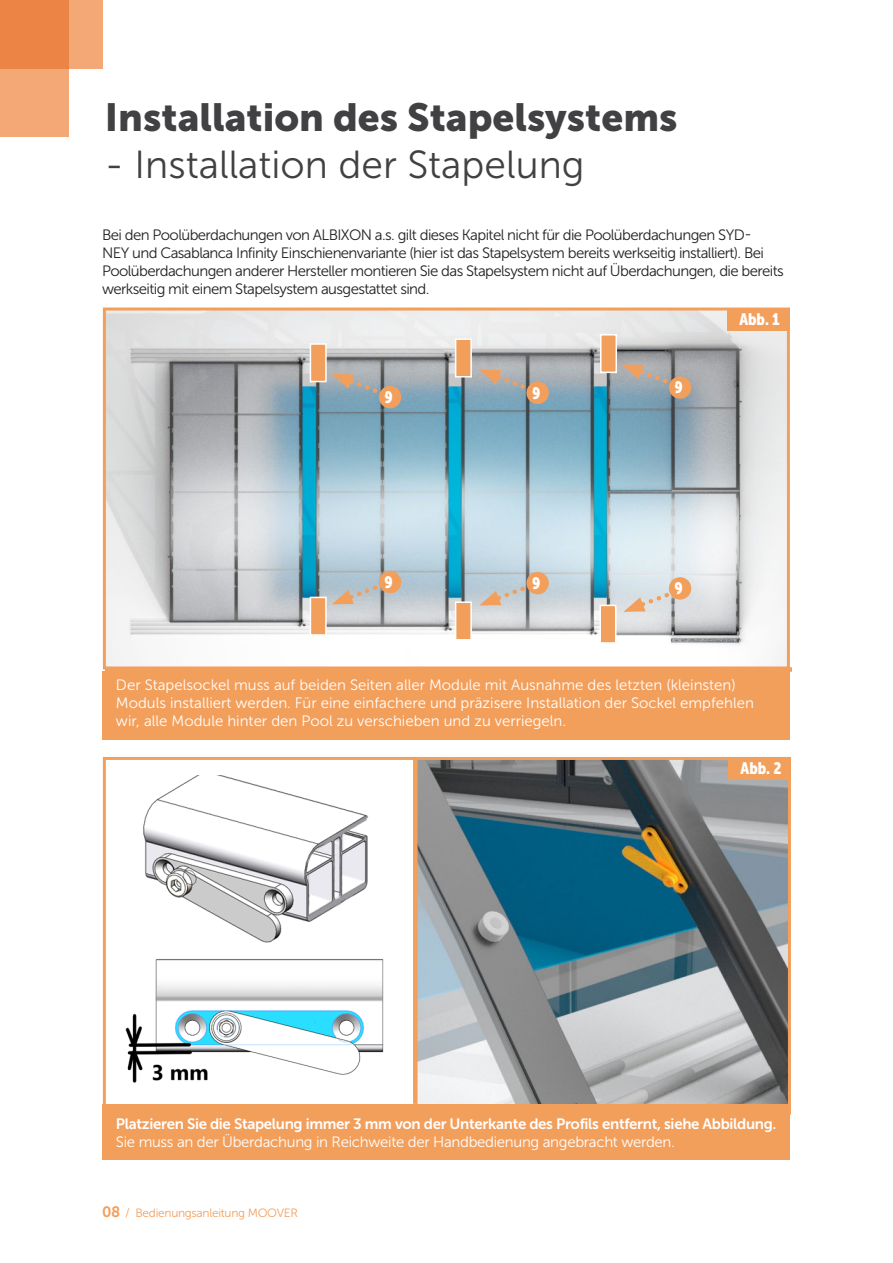
<style>
.page{position:relative;width:893px;height:1263px;background:#fff}
.page>*{position:absolute;margin:0;border:0;box-sizing:border-box;transform-origin:0 0}
.t1{font:39px "Museo Sans 900";color:#414042}
.t2{font:39px "Museo Sans 300";color:#414042}
.t3{font:16.5px "Museo Sans Cond 900";color:#fff}
.t4{font:15px/18px "Museo Sans 300";letter-spacing:-.04em;color:#231f20}
.t5{font:15px/18px "Museo Sans 300";color:#fff}
.t6{font:15px "Museo Sans 700";letter-spacing:-.02em;color:#fff}
.t7{font:15px "Museo Sans 300";letter-spacing:-.02em;color:#fff}
.t8{font:12px "Museo Sans 300";letter-spacing:-.025em;color:#f39f5c}
.s1{font-family:"Museo Sans 700";font-size:15px}
</style>
<div class="page">
<img style="left:107px;top:311px;width:679px;height:354px">
<div style="left:103px;top:307px;width:687px;height:362px;border:3px solid #f39f5c"></div>
<img style="left:418px;top:761px;width:369px;height:343px">
<div style="left:103px;top:757px;width:688px;height:358px;border:3px solid #f39f5c"></div>
<div style="left:103px;top:671px;width:687px;height:68px;background:#f39f5c"></div>
<div style="left:103px;top:1104px;width:687px;height:56px;background:#f39f5c"></div>
<div style="left:0;top:0;width:103px;height:68px;background:#f3a875"></div>
<svg style="left:0;top:0;width:69px;height:137px;background:#ef955d"></svg>
<div style="left:105px;top:667px;width:687px;height:5px;background:#f39f5c"></div>
<div style="left:599px;top:605px;width:17px;height:39px;background:#f39f5c;border:2px solid #fff"></div>
<div style="left:455px;top:601px;width:17px;height:39px;background:#f39f5c;border:2px solid #fff"></div>
<div style="left:455px;top:338px;width:17px;height:39px;background:#f39f5c;border:2px solid #fff"></div>
<div style="left:600px;top:334px;width:17px;height:39px;background:#f39f5c;border:2px solid #fff"></div>
<div style="left:310px;top:597px;width:17px;height:39px;background:#f39f5c;border:2px solid #fff"></div>
<div style="left:310px;top:343px;width:17px;height:39px;background:#f39f5c;border:2px solid #fff"></div>
<img style="left:125px;top:959px;width:259px;height:124px">
<img style="left:143px;top:775px;width:225px;height:168px">
<div style="left:727px;top:308px;width:62px;height:23px;background:#f39f5c"></div>
<div style="left:379px;top:386px;width:22px;height:22px;background:#f39f5c;border-radius:50%"></div>
<div style="left:379px;top:571px;width:22px;height:22px;background:#f39f5c;border-radius:50%"></div>
<div style="left:526px;top:382px;width:23px;height:22px;background:#f39f5c;border-radius:50%"></div>
<div style="left:526px;top:572px;width:23px;height:22px;background:#f39f5c;border-radius:50%"></div>
<div style="left:669px;top:376px;width:22px;height:23px;background:#f39f5c;border-radius:50%"></div>
<div style="left:669px;top:577px;width:22px;height:23px;background:#f39f5c;border-radius:50%"></div>
<div style="left:728px;top:757px;width:63px;height:22px;background:#f39f5c"></div>
<div style="left:413px;top:757px;width:5px;height:347px;background:#f39f5c"></div>
<svg style="left:622px;top:364px;width:52px;height:24px"></svg>
<svg style="left:332px;top:374px;width:52px;height:24px"></svg>
<svg style="left:479px;top:370px;width:53px;height:23px"></svg>
<svg style="left:332px;top:581px;width:52px;height:23px"></svg>
<svg style="left:479px;top:582px;width:53px;height:23px"></svg>
<svg style="left:623px;top:588px;width:53px;height:24px"></svg>
<h1 class="t1" style="left:105px;top:95px;width:574px">Installation des Stapelsystems</h1>
<h1 class="t2" style="left:105px;top:144px;width:481px">- Installation der Stapelung</h1>
<p class="t4" style="left:102px;top:226px;width:683px">Bei den Poolüberdachungen von ALBIXON a.s. gilt dieses Kapitel nicht für die Poolüberdachungen SYD-<br>NEY und Casablanca Infinity Einschienenvariante (hier ist das Stapelsystem bereits werkseitig installiert). Bei Poolüberdachungen anderer Hersteller montieren Sie das Stapelsystem nicht auf Überdachungen, die bereits werkseitig mit einem Stapelsystem ausgestattet sind.</p>
<p class="t3" style="left:384px;top:388px;width:10px">9</p>
<p class="t3" style="left:384px;top:572px;width:10px">9</p>
<p class="t3" style="left:532px;top:383px;width:10px">9</p>
<p class="t3" style="left:532px;top:574px;width:10px">9</p>
<p class="t3" style="left:674px;top:378px;width:10px">9</p>
<p class="t3" style="left:739px;top:310px;width:42px">Abb. 1</p>
<p class="t3" style="left:674px;top:579px;width:10px">9</p>
<p class="t5" style="left:116px;top:676px;width:639px">Der Stapelsockel muss auf beiden Seiten aller Module mit Ausnahme des letzten (kleinsten)<br>Moduls installiert werden. Für eine einfachere und präzisere Installation der Sockel empfehlen wir, alle Module hinter den Pool zu verschieben und zu verriegeln.</p>
<p class="t3" style="left:741px;top:759px;width:42px">Abb. 2</p>
<p class="t6" style="left:116px;top:1115px;width:662px">Platzieren Sie die Stapelung immer 3 mm von der Unterkante des Profils entfernt, siehe Abbildung.</p>
<p class="t7" style="left:116px;top:1133px;width:560px">Sie muss an der Überdachung in Reichweite der Handbedienung angebracht werden.</p>
<p class="t8" style="left:102px;top:1206px;width:197px"><span class="s1">08</span> / Bedienungsanleitung MOOVER</p>
</div>
